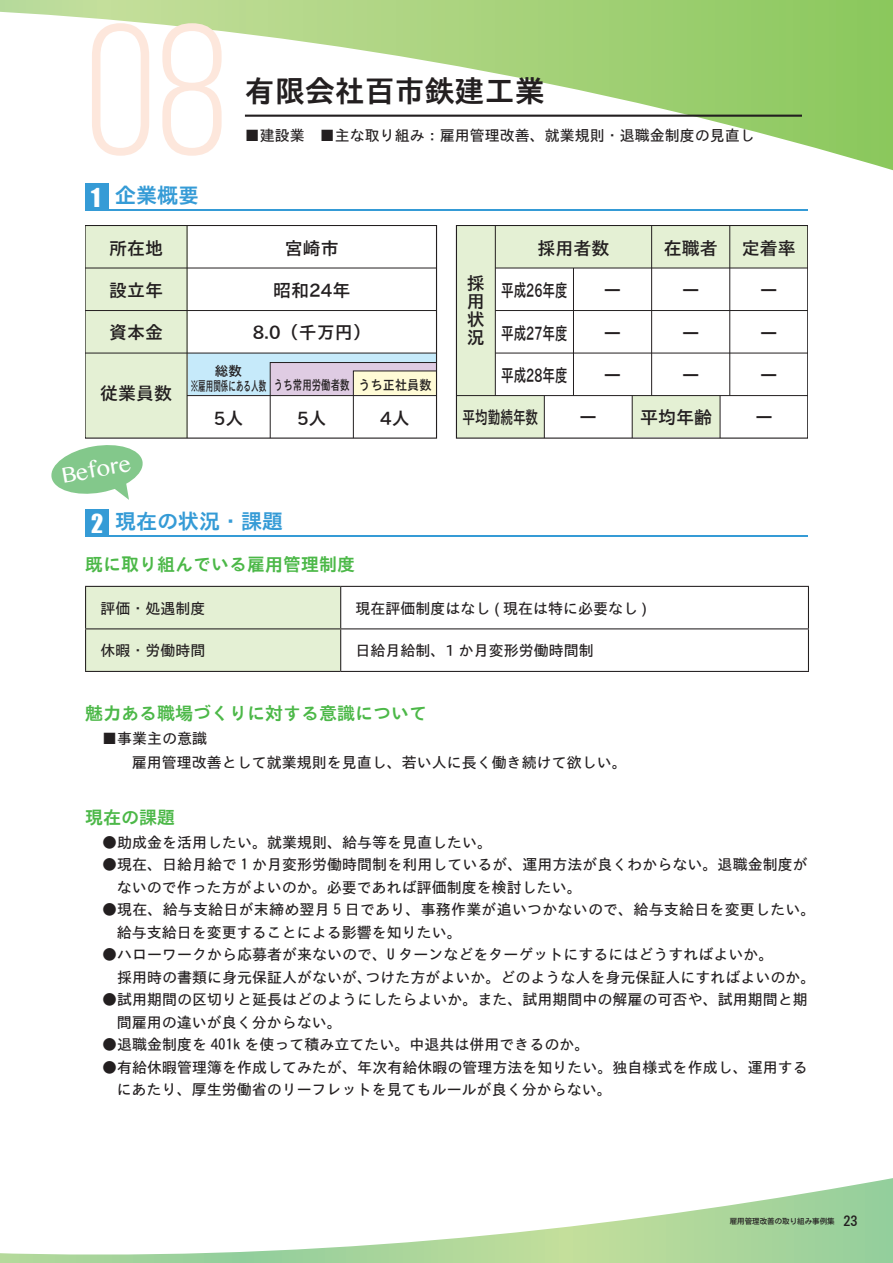
<style>
.page{position:relative;width:893px;height:1263px;background:#fff}
.page>*{position:absolute;margin:0;border:0;box-sizing:border-box;transform-origin:0 0}
.t1{font:186px "Bebas Neue";color:#fde7dc}
.t2{font:30px "TB Goth B 90 msp RKSJ H";color:#231f20}
.t3{font:24px "Impact";color:#fff}
.t4{font:21.6px "Lao MN";color:#fff}
.t5{font:21px "TB Goth B 90 msp RKSJ H";color:#359bd6}
.t6{font:18px/18px "TB Goth DB 90 msp RKSJ H";color:#231f20;text-align:justify}
.t7{font:18px "TB Goth B 90 msp RKSJ H";color:#4cb848}
.t8{font:18px "TB Goth DB 90 msp RKSJ H";color:#231f20;scale:.7 1}
.t9{font:15px/22.5px "TB Goth M 90 ms RKSJ H";color:#231f20}
.t10{font:15px "TB Goth M 90 msp RKSJ H";color:#231f20}
.t11{font:13.5px/14.5px "TB Goth DB 90 msp RKSJ H";color:#231f20}
.t12{font:7.5px "Motoya Cedar W4 90 msp RKSJ H";color:#231f20}
.s1{font-size:13.8px}
</style>
<div class="page">
<svg style="left:0;top:0;width:893px;height:171px"></svg>
<svg style="left:0;top:1178px;width:893px;height:85px"></svg>
<hr style="left:85px;top:535px;width:723px;height:2px;background:#359bd6">
<hr style="left:85px;top:209px;width:723px;height:1px;background:#359bd6">
<hr style="left:245px;top:115px;width:557px;height:2px;background:#231f20">
<svg style="left:51px;top:445px;width:92px;height:55px"></svg>
<div style="left:85px;top:509px;width:24px;height:28px;background:#359bd6"></div>
<div style="left:85px;top:183px;width:24px;height:27px;background:#359bd6"></div>
<div style="left:456px;top:396px;width:88px;height:42px;background:#e4f0d4"></div>
<div style="left:632px;top:396px;width:88px;height:41px;background:#e4f0d4"></div>
<div style="left:495px;top:225px;width:313px;height:43px;background:#e4f0d4"></div>
<div style="left:456px;top:225px;width:39px;height:170px;background:#e4f0d4"></div>
<div style="left:85px;top:225px;width:102px;height:213px;background:#e4f0d4"></div>
<div style="left:456px;top:225px;width:352px;height:213px;border:1px solid #231f20"></div>
<hr style="left:495px;top:268px;width:313px;height:1px;background:#231f20">
<hr style="left:495px;top:310px;width:313px;height:1px;background:#231f20">
<hr style="left:495px;top:353px;width:313px;height:1px;background:#231f20">
<hr style="left:456px;top:395px;width:352px;height:1px;background:#231f20">
<div style="left:85px;top:225px;width:352px;height:213px;border:1px solid #231f20"></div>
<hr style="left:85px;top:268px;width:351px;height:1px;background:#231f20">
<hr style="left:85px;top:310px;width:351px;height:1px;background:#231f20">
<hr style="left:85px;top:353px;width:351px;height:1px;background:#231f20">
<hr style="left:187px;top:225px;width:1px;height:213px;background:#231f20">
<hr style="left:495px;top:225px;width:1px;height:171px;background:#231f20">
<hr style="left:573px;top:268px;width:1px;height:128px;background:#231f20">
<hr style="left:651px;top:225px;width:1px;height:171px;background:#231f20">
<hr style="left:729px;top:225px;width:1px;height:171px;background:#231f20">
<hr style="left:807px;top:225px;width:1px;height:213px;background:#231f20">
<svg style="left:187px;top:353px;width:250px;height:85px"></svg>
<hr style="left:544px;top:396px;width:1px;height:42px;background:#231f20">
<hr style="left:632px;top:396px;width:1px;height:42px;background:#231f20">
<hr style="left:720px;top:396px;width:1px;height:42px;background:#231f20">
<div style="left:85px;top:586px;width:255px;height:85px;background:#e4f0d4"></div>
<hr style="left:85px;top:586px;width:256px;height:1px;background:#231f20">
<hr style="left:85px;top:587px;width:1px;height:41px;background:#231f20">
<hr style="left:341px;top:586px;width:468px;height:1px;background:#231f20">
<hr style="left:340px;top:587px;width:1px;height:41px;background:#231f20">
<hr style="left:808px;top:587px;width:1px;height:41px;background:#231f20">
<hr style="left:85px;top:628px;width:256px;height:1px;background:#231f20">
<hr style="left:85px;top:629px;width:1px;height:42px;background:#231f20">
<hr style="left:341px;top:628px;width:468px;height:1px;background:#231f20">
<hr style="left:340px;top:629px;width:1px;height:42px;background:#231f20">
<hr style="left:808px;top:629px;width:1px;height:42px;background:#231f20">
<hr style="left:85px;top:671px;width:256px;height:1px;background:#231f20">
<hr style="left:341px;top:671px;width:468px;height:1px;background:#231f20">
<h1 class="t1" style="left:85px;top:-9px;width:145px">08</h1>
<h3 class="t3" style="left:91px;top:179px;width:11px">1</h3>
<h3 class="t5" style="left:115px;top:185px;width:86px">企業概要</h3>
<h2 class="t2" style="left:245px;top:76px;width:301px">有限会社百市鉄建工業</h2>
<p class="t10" style="left:245px;top:128px;width:511px">■建設業　■主な取り組み：雇用管理改善、就業規則・退職金制度の見直し</p>
<p class="t6" style="left:109px;top:240px;width:55px">所在地</p>
<p class="t6" style="left:109px;top:282px;width:55px">設立年</p>
<p class="t6" style="left:109px;top:324px;width:55px">資本金</p>
<p class="t6" style="left:100px;top:385px;width:73px">従業員数</p>
<p class="t6" style="left:285px;top:240px;width:55px">宮崎市</p>
<p class="t6" style="left:273px;top:282px;width:79px">昭和24年</p>
<p class="t6" style="left:253px;top:324px;width:120px">8.0（千万円）</p>
<p class="t11" style="left:191px;top:364px;width:242px;text-indent:24px">総数<br>※雇用関係にある人数 うち常用労働者数 うち正社員数</p>
<p class="t6" style="left:214px;top:410px;width:31px">5人</p>
<p class="t6" style="left:297px;top:410px;width:31px">5人</p>
<p class="t6" style="left:380px;top:410px;width:31px">4人</p>
<h3 class="t4" style="left:59px;top:461px;width:72px;rotate:-10deg">Before</h3>
<h3 class="t3" style="left:91px;top:505px;width:14px">2</h3>
<h3 class="t5" style="left:115px;top:511px;width:170px">現在の状況・課題</h3>
<p class="t7" style="left:85px;top:556px;width:271px">既に取り組んでいる雇用管理制度</p>
<p class="t6" style="left:467px;top:275px;width:19px">採用状況</p>
<p class="t6" style="left:537px;top:240px;width:73px">採用者数</p>
<p class="t6" style="left:664px;top:240px;width:55px">在職者</p>
<p class="t6" style="left:742px;top:240px;width:55px">定着率</p>
<p class="t8" style="left:501px;top:281px;width:97px">平成26年度</p>
<p class="t8" style="left:501px;top:324px;width:97px">平成27年度</p>
<p class="t8" style="left:501px;top:367px;width:97px">平成28年度</p>
<p class="t6" style="left:604px;top:282px;width:19px">ー</p>
<p class="t6" style="left:682px;top:282px;width:19px">ー</p>
<p class="t6" style="left:760px;top:282px;width:19px">ー</p>
<p class="t6" style="left:604px;top:325px;width:19px">ー</p>
<p class="t6" style="left:682px;top:325px;width:19px">ー</p>
<p class="t6" style="left:760px;top:325px;width:19px">ー</p>
<p class="t6" style="left:604px;top:367px;width:19px">ー</p>
<p class="t6" style="left:682px;top:367px;width:19px">ー</p>
<p class="t6" style="left:760px;top:367px;width:19px">ー</p>
<p class="t8" style="left:463px;top:408px;width:109px">平均勤続年数</p>
<p class="t6" style="left:579px;top:409px;width:19px">ー</p>
<p class="t6" style="left:640px;top:409px;width:73px">平均年齢</p>
<p class="t6" style="left:755px;top:409px;width:19px">ー</p>
<p class="t10" style="left:100px;top:600px;width:107px">評価・処遇制度</p>
<p class="t10" style="left:356px;top:600px;width:293px">現在評価制度はなし ( 現在は特に必要なし )</p>
<p class="t10" style="left:100px;top:643px;width:107px">休暇・労働時間</p>
<p class="t10" style="left:356px;top:643px;width:240px">日給月給制、1 か月変形労働時間制</p>
<p class="t7" style="left:85px;top:704px;width:343px">魅力ある職場づくりに対する意識について</p>
<p class="t9" style="left:117px;top:727px;width:511px;line-height:24px;text-indent:-15px">■事業主の意識<br>　雇用管理改善として就業規則を見直し、若い人に長く働き続けて欲しい。</p>
<p class="t7" style="left:85px;top:808px;width:91px">現在の課題</p>
<p class="t9" style="left:102px;top:831px;width:391px">●助成金を活用したい。就業規則、給与等を見直したい。</p>
<p class="t9" style="left:117px;top:854px;width:692px;text-indent:-15px">●現在、日給月給で 1 か月変形労働時間制を利用しているが、運用方法が良くわからない。退職金制度がないので作った方がよいのか。必要であれば評価制度を検討したい。</p>
<p class="t9" style="left:117px;top:899px;width:700px;text-indent:-15px">●現在、給与支給日が末締め翌月 5 日であり、事務作業が追いつかないので、給与支給日を変更したい。給与支給日を変更することによる影響を知りたい。</p>
<p class="t9" style="left:117px;top:944px;width:700px;text-indent:-15px">●ハローワークから応募者が来ないので、U ターンなどをターゲットにするにはどうすればよいか。<br>採用時の書類に身元保証人がないが、つけた方がよいか。どのような人を身元保証人にすればよいのか。</p>
<p class="t9" style="left:117px;top:989px;width:692px;text-indent:-15px">●試用期間の区切りと延長はどのようにしたらよいか。また、試用期間中の解雇の可否や、試用期間と期間雇用の違いが良く分からない。</p>
<p class="t9" style="left:102px;top:1034px;width:489px">●退職金制度を 401k を使って積み立てたい。中退共は併用できるのか。</p>
<p class="t9" style="left:117px;top:1056px;width:692px;text-indent:-15px">●有給休暇管理簿を作成してみたが、年次有給休暇の管理方法を知りたい。独自様式を作成し、運用するにあたり、厚生労働省のリーフレットを見てもルールが良く分からない。</p>
<p class="t12" style="left:730px;top:1218px;width:129px">雇用管理改善の取り組み事例集 <span class="s1">23</span></p>
</div>
